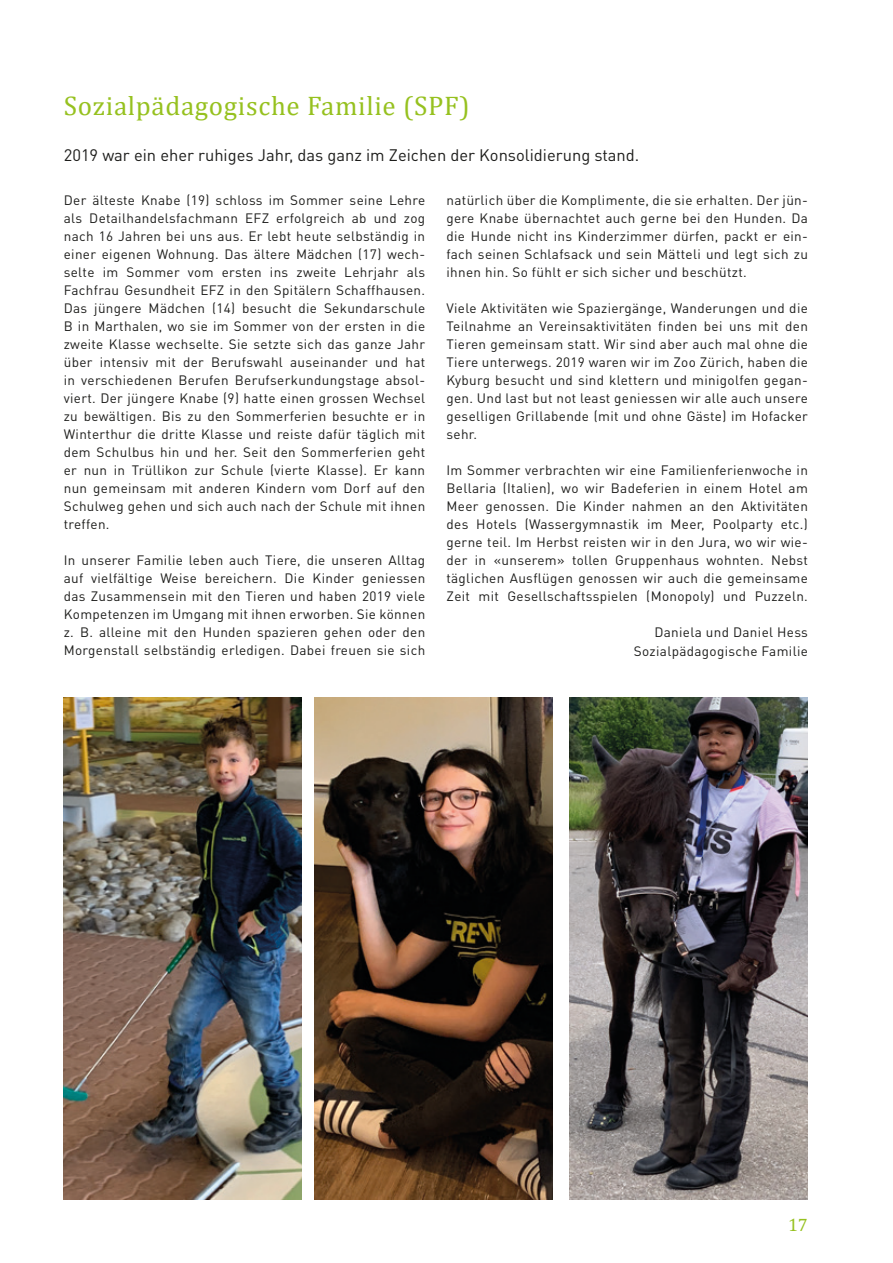
<style>
.page{position:relative;width:893px;height:1263px;background:#fff}
.page>*{position:absolute;margin:0;border:0;box-sizing:border-box;transform-origin:0 0}
.t1{font:27px "Cambria";letter-spacing:.025em;color:#96c11f}
.t2{font:18px "Cambria";color:#96c11f}
.t3{font:16.5px "DIN Pro";color:#1d1d1b}
.t4{font:13.5px/18px "DIN Pro";letter-spacing:.025em;color:#1d1d1b;text-align:justify}
</style>
<div class="page">
<img style="left:64px;top:697px;width:238px;height:502px">
<img style="left:315px;top:697px;width:238px;height:502px">
<img style="left:570px;top:697px;width:238px;height:502px">
<h1 class="t1" style="left:64px;top:89px;width:407px">Sozialpädagogische Familie (SPF)</h1>
<p class="t3" style="left:64px;top:144px;width:577px">2019 war ein eher ruhiges Jahr, das ganz im Zeichen der Konsolidierung stand.</p>
<p class="t4" style="left:64px;top:190px;width:363px">Der älteste Knabe (19) schloss im Sommer seine Lehre als Detailhandelsfachmann EFZ erfolgreich ab und zog nach 16 Jahren bei uns aus. Er lebt heute selbständig in einer eigenen Wohnung. Das ältere Mädchen (17) wech&shy;selte im Sommer vom ersten ins zweite Lehrjahr als Fachfrau Gesundheit EFZ in den Spitälern Schaffhausen.<br>Das jüngere Mädchen (14) besucht die Sekundarschule B in Marthalen, wo sie im Sommer von der ersten in die zweite Klasse wechselte. Sie setzte sich das ganze Jahr über intensiv mit der Berufswahl auseinander und hat in verschiedenen Berufen Berufserkundungstage absol&shy;viert. Der jüngere Knabe (9) hatte einen grossen Wechsel zu bewältigen. Bis zu den Sommerferien besuchte er in Winterthur die dritte Klasse und reiste dafür täglich mit dem Schulbus hin und her. Seit den Sommerferien geht er nun in Trüllikon zur Schule (vierte Klasse). Er kann nun gemeinsam mit anderen Kindern vom Dorf auf den Schulweg gehen und sich auch nach der Schule mit ihnen treffen.</p>
<p class="t4" style="left:64px;top:550px;width:363px">In unserer Familie leben auch Tiere, die unseren Alltag auf vielfältige Weise bereichern. Die Kinder geniessen das Zusammensein mit den Tieren und haben 2019 viele Kompetenzen im Umgang mit ihnen erworben. Sie können z. B. alleine mit den Hunden spazieren gehen oder den Morgenstall selbständig erledigen. Dabei freuen sie sich</p>
<p class="t4" style="left:446px;top:190px;width:363px">natürlich über die Komplimente, die sie erhalten. Der jün&shy;gere Knabe übernachtet auch gerne bei den Hunden. Da die Hunde nicht ins Kinderzimmer dürfen, packt er ein&shy;fach seinen Schlafsack und sein Mätteli und legt sich zu ihnen hin. So fühlt er sich sicher und beschützt.</p>
<p class="t4" style="left:446px;top:298px;width:363px">Viele Aktivitäten wie Spaziergänge, Wanderungen und die Teilnahme an Vereinsaktivitäten finden bei uns mit den Tieren gemeinsam statt. Wir sind aber auch mal ohne die Tiere unterwegs. 2019 waren wir im Zoo Zürich, haben die Kyburg besucht und sind klettern und minigolfen gegan&shy;gen. Und last but not least geniessen wir alle auch unsere geselligen Grillabende (mit und ohne Gäste) im Hofacker sehr.</p>
<p class="t4" style="left:446px;top:460px;width:363px">Im Sommer verbrachten wir eine Familienferienwoche in Bellaria (Italien), wo wir Badeferien in einem Hotel am Meer genossen. Die Kinder nahmen an den Aktivitäten des Hotels (Wassergymnastik im Meer, Poolparty etc.) gerne teil. Im Herbst reisten wir in den Jura, wo wir wie&shy;der in «unserem» tollen Gruppenhaus wohnten. Nebst täglichen Ausflügen genossen wir auch die gemeinsame Zeit mit Gesellschaftsspielen (Monopoly) und Puzzeln.</p>
<p class="t4" style="left:634px;top:622px;width:176px;line-height:19.5px;text-align:right">Daniela und Daniel Hess<br>Sozialpädagogische Familie</p>
<h2 class="t2" style="left:788px;top:1214px;width:21px">17</h2>
</div>
